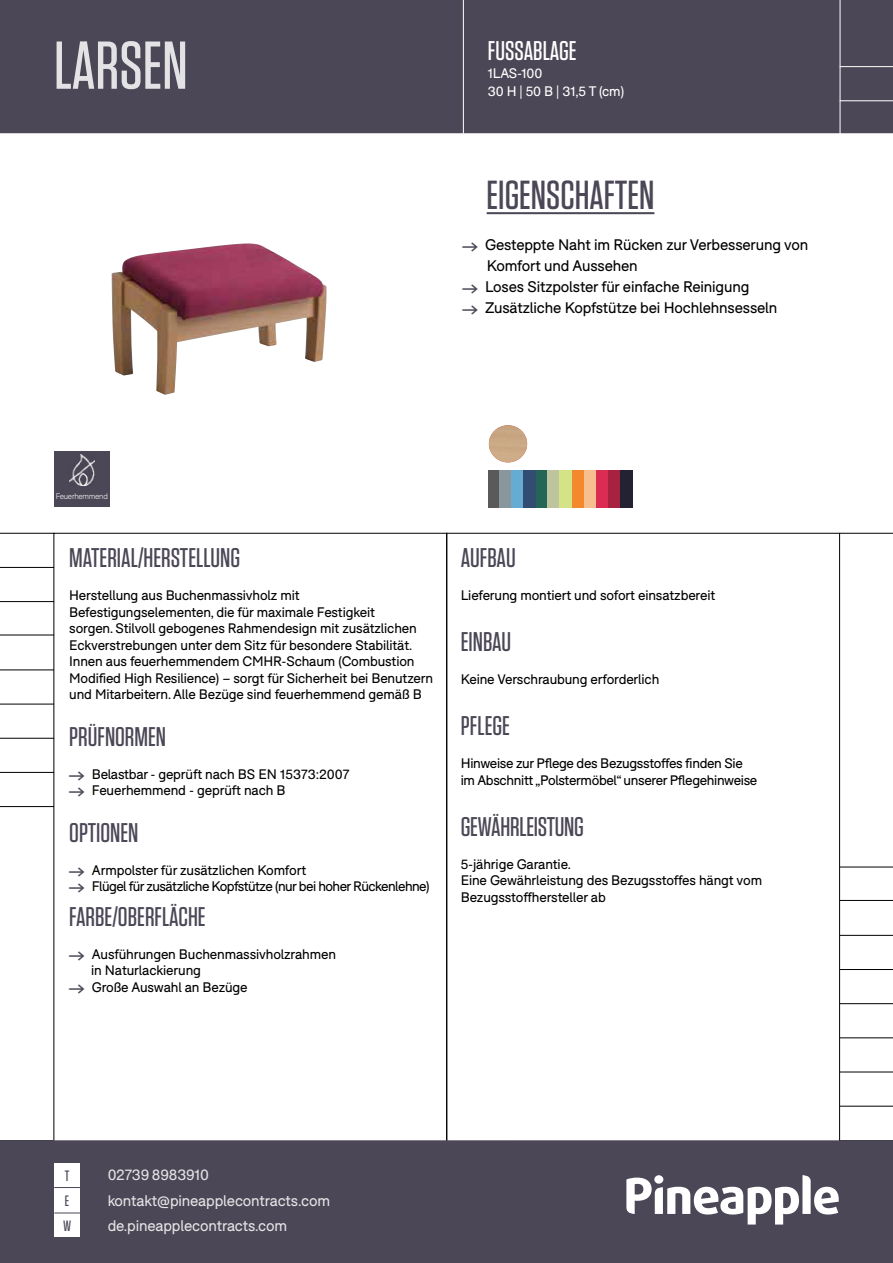
<style>
.page{position:relative;width:893px;height:1263px;background:#fff}
.page>*{position:absolute;margin:0;border:0;box-sizing:border-box;transform-origin:0 0}
.t1{font:500 67.5px "Tungsten";color:#fff}
.t2{font:500 40.5px "Tungsten";color:#4b4756}
.t3{font:500 27px "Tungsten";color:#4b4756}
.t4{font:500 27px "Tungsten";color:#fff}
.t5{font:15px "F37 Bolton";letter-spacing:-.01em;color:#000}
.t6{font:15px "F37 Bolton";letter-spacing:-.01em;color:#fff}
.t7{font:500 15px "Tungsten";color:#4b4756}
.t8{font:13.5px/16.5px "F37 Bolton";letter-spacing:-.01em;color:#000}
.t9{font:13.5px/16.5px "F37 Bolton";letter-spacing:-.04em;color:#000}
.t10{font:13.5px/18px "F37 Bolton";letter-spacing:-.01em;color:#fff}
.t11{font:300 7.8px "F37 Bolton";letter-spacing:-.03em;color:#fff}
.s1{font-family:"Pinearrow";font-size:13.5px;color:#4b4756}
.s2{font-family:"Pinearrow";color:#4b4756}
</style>
<div class="page">
<div style="left:1px;top:1px;width:891px;height:131px;background:#4b4756"></div>
<div style="left:0;top:0;width:893px;height:133px;border:2px solid #4b4756"></div>
<div style="left:1px;top:1141px;width:891px;height:121px;background:#4b4756"></div>
<div style="left:0;top:1140px;width:893px;height:123px;border:2px solid #4b4756"></div>
<hr style="left:840px;top:867px;width:53px;height:1px;background:#000">
<hr style="left:840px;top:1003px;width:53px;height:1px;background:#000">
<hr style="left:840px;top:935px;width:53px;height:1px;background:#000">
<hr style="left:840px;top:1072px;width:53px;height:1px;background:#000">
<hr style="left:840px;top:1037px;width:53px;height:1px;background:#000">
<hr style="left:840px;top:969px;width:53px;height:1px;background:#000">
<hr style="left:840px;top:1106px;width:53px;height:1px;background:#000">
<hr style="left:487px;top:212px;width:167px;height:2px;background:#4b4756">
<hr style="left:840px;top:900px;width:53px;height:1px;background:#000">
<svg style="left:626px;top:1175px;width:213px;height:49px"></svg>
<div style="left:654px;top:1175px;width:9px;height:9px;background:#fff;border-radius:50%"></div>
<div style="left:54px;top:1162px;width:26px;height:25px;background:#fff"></div>
<div style="left:54px;top:1187px;width:26px;height:25px;background:#fff"></div>
<svg style="left:54px;top:1187px;width:26px;height:1px"></svg>
<hr style="left:840px;top:533px;width:53px;height:1px;background:#000">
<div style="left:54px;top:451px;width:56px;height:55px;background:#4b4756"></div>
<img style="left:70px;top:455px;width:25px;height:31px">
<hr style="left:840px;top:0;width:1px;height:135px;background:#fff">
<hr style="left:840px;top:66px;width:53px;height:1px;background:#fff">
<hr style="left:840px;top:100px;width:53px;height:1px;background:#fff">
<hr style="left:463px;top:0;width:1px;height:134px;background:#fff">
<hr style="left:0;top:601px;width:54px;height:1px;background:#000">
<hr style="left:0;top:738px;width:54px;height:1px;background:#000">
<hr style="left:0;top:669px;width:54px;height:1px;background:#000">
<hr style="left:0;top:533px;width:54px;height:1px;background:#000">
<hr style="left:0;top:806px;width:54px;height:1px;background:#000">
<hr style="left:0;top:772px;width:54px;height:1px;background:#000">
<hr style="left:0;top:704px;width:54px;height:1px;background:#000">
<hr style="left:0;top:567px;width:54px;height:1px;background:#000">
<hr style="left:0;top:635px;width:54px;height:1px;background:#000">
<div style="left:54px;top:1212px;width:26px;height:25px;background:#fff"></div>
<svg style="left:54px;top:1212px;width:26px;height:1px"></svg>
<div style="left:488px;top:470px;width:11px;height:37px;background:#5a5a5b"></div>
<div style="left:536px;top:470px;width:12px;height:37px;background:#246655"></div>
<div style="left:548px;top:470px;width:12px;height:37px;background:#bdc49e"></div>
<div style="left:499px;top:470px;width:13px;height:37px;background:#89969d"></div>
<div style="left:512px;top:470px;width:12px;height:37px;background:#65abd2"></div>
<div style="left:524px;top:470px;width:12px;height:37px;background:#334c71"></div>
<div style="left:560px;top:470px;width:12px;height:37px;background:#d5e387"></div>
<div style="left:572px;top:470px;width:12px;height:37px;background:#f2892c"></div>
<div style="left:584px;top:470px;width:12px;height:37px;background:#f6bf8d"></div>
<div style="left:596px;top:470px;width:12px;height:37px;background:#db2c53"></div>
<div style="left:608px;top:470px;width:12px;height:37px;background:#a82141"></div>
<div style="left:620px;top:470px;width:12px;height:37px;background:#232233"></div>
<img style="left:489px;top:425px;width:38px;height:37px">
<img style="left:112px;top:243px;width:215px;height:152px">
<h1 class="t1" style="left:54px;top:30px;width:135px">LARSEN</h1>
<h3 class="t4" style="left:488px;top:37px;width:90px">FUSSABLAGE</h3>
<p class="t10" style="left:488px;top:64px;width:138px">1LAS-100<br>30 H | 50 B | 31,5 T (cm)</p>
<h2 class="t2" style="left:487px;top:174px;width:169px">EIGENSCHAFTEN</h2>
<p class="t5" style="left:462px;top:235px;width:347px"><span class="s1">A</span> Gesteppte Naht im Rücken zur Verbesserung von</p>
<p class="t5" style="left:487px;top:256px;width:152px">Komfort und Aussehen</p>
<p class="t5" style="left:462px;top:277px;width:289px"><span class="s1">A</span> Loses Sitzpolster für einfache Reinigung</p>
<p class="t5" style="left:462px;top:298px;width:317px"><span class="s1">A</span> Zusätzliche Kopfstütze bei Hochlehnsesseln</p>
<p class="t11" style="left:56px;top:492px;width:54px">Feuerhemmend</p>
<h3 class="t3" style="left:69px;top:544px;width:172px">MATERIAL/HERSTELLUNG</h3>
<p class="t8" style="left:69px;top:587px;width:365px">Herstellung aus Buchenmassivholz mit Befestigungselementen, die für maximale Festigkeit<br>sorgen. Stilvoll gebogenes Rahmendesign mit zusätzlichen Eckverstrebungen unter dem Sitz für besondere Stabilität.<br>Innen aus feuerhemmendem CMHR-Schaum (Combustion Modified High Resilience) – sorgt für Sicherheit bei Benutzern und Mitarbeitern. Alle Bezüge sind feuerhemmend gemäß B</p>
<h3 class="t3" style="left:69px;top:722px;width:98px">PRÜFNORMEN</h3>
<p class="t8" style="left:69px;top:766px;width:282px"><span class="s2">A</span> Belastbar - geprüft nach BS EN 15373:2007<br><span class="s2">A</span> Feuerhemmend - geprüft nach B</p>
<h3 class="t3" style="left:69px;top:818px;width:71px">OPTIONEN</h3>
<p class="t9" style="left:69px;top:862px;width:362px"><span class="s2">A</span> Armpolster für zusätzlichen Komfort<br><span class="s2">A</span> Flügel für zusätzliche Kopfstütze (nur bei hoher Rückenlehne)</p>
<h3 class="t3" style="left:69px;top:902px;width:138px">FARBE/OBERFLÄCHE</h3>
<p class="t8" style="left:69px;top:946px;width:268px"><span class="s2">A</span> Ausführungen Buchenmassivholzrahmen</p>
<p class="t8" style="left:91px;top:962px;width:111px">in Naturlackierung</p>
<p class="t8" style="left:69px;top:979px;width:180px"><span class="s2">A</span> Große Auswahl an Bezüge</p>
<h3 class="t3" style="left:461px;top:544px;width:56px">AUFBAU</h3>
<p class="t8" style="left:461px;top:587px;width:256px">Lieferung montiert und sofort einsatzbereit</p>
<h3 class="t3" style="left:461px;top:628px;width:52px">EINBAU</h3>
<p class="t8" style="left:461px;top:671px;width:200px">Keine Verschraubung erforderlich</p>
<h3 class="t3" style="left:461px;top:712px;width:51px">PFLEGE</h3>
<p class="t8" style="left:461px;top:755px;width:298px">Hinweise zur Pflege des Bezugsstoffes finden Sie im Abschnitt „Polstermöbel“ unserer Pflegehinweise</p>
<h3 class="t3" style="left:461px;top:812px;width:125px">GEWÄHRLEISTUNG</h3>
<p class="t8" style="left:461px;top:856px;width:303px">5-jährige Garantie.<br>Eine Gewährleistung des Bezugsstoffes hängt vom<br>Bezugsstoffhersteller ab</p>
<p class="t7" style="left:65px;top:1168px;width:6px">T</p>
<p class="t6" style="left:107px;top:1166px;width:103px">02739 8983910</p>
<p class="t7" style="left:65px;top:1193px;width:6px">E</p>
<p class="t6" style="left:107px;top:1191px;width:224px">kontakt@pineapplecontracts.com</p>
<p class="t7" style="left:63px;top:1218px;width:10px">W</p>
<p class="t6" style="left:107px;top:1217px;width:181px">de.pineapplecontracts.com</p>
</div>
